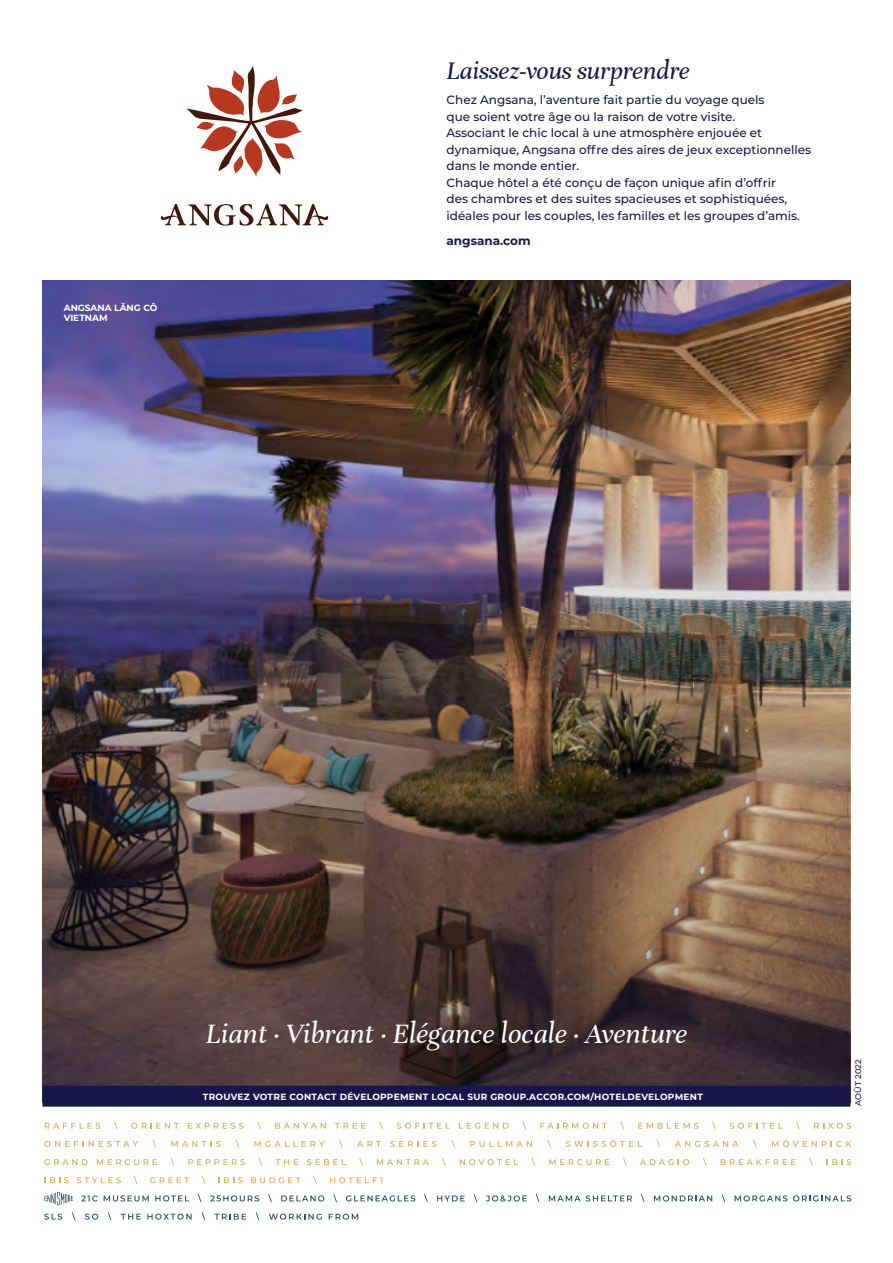
<style>
.page{position:relative;width:893px;height:1263px;background:#fff}
.page>*{position:absolute;margin:0;border:0;box-sizing:border-box;transform-origin:0 0}
.t1{font:italic 30px "Unna";color:#fff}
.t2{font:italic 27px "Unna";color:#17174b}
.t3{font:500 12px/16.5px "Montserrat";color:#17174b}
.t4{font:700 12px "Montserrat";color:#17174b}
.t5{font:700 9px "Montserrat";letter-spacing:.02em;color:#fff}
.t6{font:700 9px/10.8px "Montserrat";color:#fff}
.t7{font:500 8.25px "Montserrat";letter-spacing:.005em;color:#17174b}
.s1{font-size:15px}
</style>
<div class="page">
<svg style="left:186px;top:66px;width:117px;height:110px"></svg>
<svg style="left:161px;top:204px;width:167px;height:22px"></svg>
<img style="left:43px;top:281px;width:807px;height:306px">
<img style="left:43px;top:587px;width:807px;height:499px">
<div style="left:43px;top:1086px;width:807px;height:21px;background:#17174b"></div>
<svg style="left:44px;top:1192px;width:29px;height:13px"></svg>
<svg style="left:81px;top:1195px;width:17px;height:6px"></svg>
<svg style="left:104px;top:1195px;width:45px;height:6px"></svg>
<svg style="left:155px;top:1195px;width:34px;height:6px"></svg>
<svg style="left:198px;top:1194px;width:4px;height:8px"></svg>
<svg style="left:210px;top:1195px;width:49px;height:6px"></svg>
<svg style="left:268px;top:1194px;width:4px;height:8px"></svg>
<svg style="left:281px;top:1195px;width:43px;height:6px"></svg>
<svg style="left:333px;top:1194px;width:4px;height:8px"></svg>
<svg style="left:346px;top:1195px;width:69px;height:6px"></svg>
<svg style="left:424px;top:1194px;width:4px;height:8px"></svg>
<svg style="left:437px;top:1195px;width:28px;height:6px"></svg>
<svg style="left:474px;top:1194px;width:3px;height:8px"></svg>
<svg style="left:486px;top:1195px;width:41px;height:6px"></svg>
<svg style="left:536px;top:1194px;width:3px;height:8px"></svg>
<svg style="left:549px;top:1195px;width:83px;height:6px"></svg>
<svg style="left:641px;top:1194px;width:4px;height:8px"></svg>
<svg style="left:654px;top:1195px;width:58px;height:6px"></svg>
<svg style="left:722px;top:1194px;width:3px;height:8px"></svg>
<svg style="left:735px;top:1195px;width:52px;height:6px"></svg>
<svg style="left:793px;top:1195px;width:58px;height:6px"></svg>
<svg style="left:44px;top:1213px;width:18px;height:7px"></svg>
<svg style="left:72px;top:1212px;width:3px;height:8px"></svg>
<svg style="left:85px;top:1213px;width:13px;height:7px"></svg>
<svg style="left:108px;top:1212px;width:3px;height:8px"></svg>
<svg style="left:121px;top:1214px;width:20px;height:5px"></svg>
<svg style="left:147px;top:1213px;width:45px;height:7px"></svg>
<svg style="left:202px;top:1212px;width:3px;height:8px"></svg>
<svg style="left:214px;top:1214px;width:32px;height:5px"></svg>
<svg style="left:256px;top:1212px;width:3px;height:8px"></svg>
<svg style="left:269px;top:1213px;width:53px;height:7px"></svg>
<svg style="left:329px;top:1213px;width:29px;height:7px"></svg>
<svg style="left:45px;top:1123px;width:55px;height:6px"></svg>
<svg style="left:114px;top:1121px;width:4px;height:8px"></svg>
<svg style="left:131px;top:1123px;width:48px;height:6px"></svg>
<svg style="left:188px;top:1123px;width:56px;height:6px"></svg>
<svg style="left:257px;top:1121px;width:4px;height:8px"></svg>
<svg style="left:275px;top:1123px;width:51px;height:6px"></svg>
<svg style="left:335px;top:1123px;width:30px;height:6px"></svg>
<svg style="left:379px;top:1121px;width:4px;height:8px"></svg>
<svg style="left:397px;top:1123px;width:53px;height:6px"></svg>
<svg style="left:459px;top:1123px;width:50px;height:6px"></svg>
<svg style="left:522px;top:1121px;width:4px;height:8px"></svg>
<svg style="left:540px;top:1123px;width:67px;height:6px"></svg>
<svg style="left:620px;top:1121px;width:4px;height:8px"></svg>
<svg style="left:638px;top:1123px;width:60px;height:6px"></svg>
<svg style="left:712px;top:1121px;width:4px;height:8px"></svg>
<svg style="left:729px;top:1123px;width:54px;height:6px"></svg>
<svg style="left:796px;top:1121px;width:4px;height:8px"></svg>
<svg style="left:814px;top:1123px;width:37px;height:6px"></svg>
<svg style="left:44px;top:1141px;width:94px;height:6px"></svg>
<svg style="left:152px;top:1139px;width:4px;height:8px"></svg>
<svg style="left:171px;top:1141px;width:50px;height:6px"></svg>
<svg style="left:235px;top:1139px;width:4px;height:8px"></svg>
<svg style="left:254px;top:1141px;width:71px;height:6px"></svg>
<svg style="left:339px;top:1139px;width:4px;height:8px"></svg>
<svg style="left:357px;top:1141px;width:24px;height:6px"></svg>
<svg style="left:390px;top:1141px;width:46px;height:6px"></svg>
<svg style="left:451px;top:1139px;width:4px;height:8px"></svg>
<svg style="left:470px;top:1141px;width:62px;height:6px"></svg>
<svg style="left:547px;top:1139px;width:4px;height:8px"></svg>
<svg style="left:566px;top:1139px;width:76px;height:8px"></svg>
<svg style="left:657px;top:1139px;width:3px;height:8px"></svg>
<svg style="left:675px;top:1141px;width:64px;height:6px"></svg>
<svg style="left:753px;top:1139px;width:4px;height:8px"></svg>
<svg style="left:772px;top:1139px;width:80px;height:8px"></svg>
<svg style="left:44px;top:1159px;width:44px;height:6px"></svg>
<svg style="left:97px;top:1159px;width:60px;height:6px"></svg>
<svg style="left:171px;top:1158px;width:3px;height:8px"></svg>
<svg style="left:188px;top:1159px;width:57px;height:6px"></svg>
<svg style="left:258px;top:1158px;width:4px;height:8px"></svg>
<svg style="left:275px;top:1159px;width:23px;height:6px"></svg>
<svg style="left:307px;top:1159px;width:39px;height:6px"></svg>
<svg style="left:359px;top:1158px;width:4px;height:8px"></svg>
<svg style="left:377px;top:1159px;width:52px;height:6px"></svg>
<svg style="left:442px;top:1158px;width:4px;height:8px"></svg>
<svg style="left:460px;top:1159px;width:58px;height:6px"></svg>
<svg style="left:532px;top:1158px;width:3px;height:8px"></svg>
<svg style="left:549px;top:1159px;width:60px;height:6px"></svg>
<svg style="left:623px;top:1158px;width:4px;height:8px"></svg>
<svg style="left:640px;top:1159px;width:49px;height:6px"></svg>
<svg style="left:703px;top:1158px;width:4px;height:8px"></svg>
<svg style="left:721px;top:1159px;width:74px;height:6px"></svg>
<svg style="left:809px;top:1158px;width:4px;height:8px"></svg>
<svg style="left:827px;top:1159px;width:24px;height:6px"></svg>
<svg style="left:45px;top:1177px;width:24px;height:6px"></svg>
<svg style="left:77px;top:1177px;width:44px;height:6px"></svg>
<svg style="left:134px;top:1176px;width:3px;height:8px"></svg>
<svg style="left:150px;top:1177px;width:39px;height:6px"></svg>
<svg style="left:202px;top:1176px;width:3px;height:8px"></svg>
<svg style="left:219px;top:1177px;width:23px;height:6px"></svg>
<svg style="left:251px;top:1177px;width:50px;height:6px"></svg>
<svg style="left:313px;top:1176px;width:4px;height:8px"></svg>
<svg style="left:330px;top:1177px;width:52px;height:6px"></svg>
<p class="t6" style="left:64px;top:302px;width:95px">ANGSANA LĂNG CÔ<br>VIETNAM</p>
<h2 class="t2" style="left:446px;top:55px;width:245px">Laissez-vous surprendre</h2>
<p class="t3" style="left:446px;top:91px;width:366px">Chez Angsana, l’aventure fait partie du voyage quels<br>que soient votre âge ou la raison de votre visite.<br>Associant le chic local à une atmosphère enjouée et dynamique, Angsana offre des aires de jeux exceptionnelles dans le monde entier.<br>Chaque hôtel a été conçu de façon unique afin d’offrir<br>des chambres et des suites spacieuses et sophistiquées, idéales pour les couples, les familles et les groupes d’amis.</p>
<p class="t4" style="left:446px;top:232px;width:86px">angsana.com</p>
<h1 class="t1" style="left:206px;top:1017px;width:483px">Liant <span class="s1">•</span> Vibrant <span class="s1">•</span> Elégance locale <span class="s1">•</span> Aventure</h1>
<p class="t5" style="left:203px;top:1090px;width:502px">TROUVEZ VOTRE CONTACT DÉVELOPPEMENT LOCAL SUR GROUP.ACCOR.COM/HOTELDEVELOPMENT</p>
<p class="t7" style="left:852px;top:1106px;width:48px;rotate:-90deg">AOÛT 2022</p>
</div>
